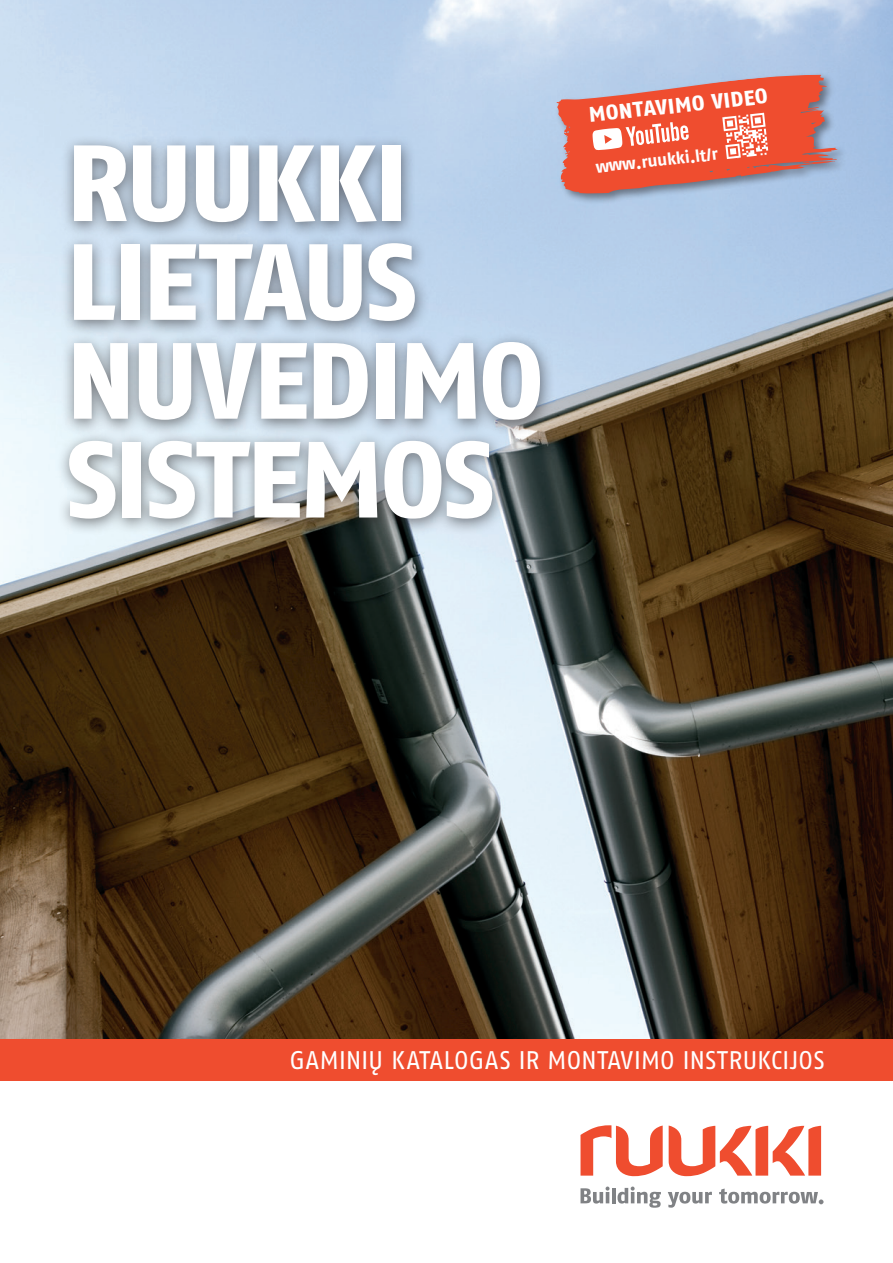
<style>
.page{position:relative;width:893px;height:1263px;background:#fff}
.page>*{position:absolute;margin:0;border:0;box-sizing:border-box;transform-origin:0 0}
.t1{font:800 108px/98.9px "Fago Pro";letter-spacing:-.03em;color:#fff}
.t2{font:25.5px "Fago Pro";letter-spacing:-.005em;color:#fff}
.t3{font:800 21.15px "Fago Pro";color:#fff}
.t4{font:700 17.1px "Fago Pro";color:#fff}
</style>
<div class="page">
<img style="left:0;top:0;width:893px;height:1039px">
<div style="left:0;top:1039px;width:893px;height:42px;background:#ef4d2f"></div>
<div style="left:56px;top:136px;width:500px;height:400px;background:#231f20;opacity:.58"></div>
<svg style="left:580px;top:1125px;width:83px;height:51px"></svg>
<svg style="left:669px;top:1125px;width:152px;height:51px"></svg>
<svg style="left:580px;top:1186px;width:29px;height:17px"></svg>
<hr style="left:612px;top:1188px;width:3px;height:15px;background:#808285">
<svg style="left:617px;top:1186px;width:44px;height:22px"></svg>
<svg style="left:668px;top:1192px;width:44px;height:16px"></svg>
<svg style="left:719px;top:1188px;width:104px;height:16px"></svg>
<div style="left:555px;top:72px;width:293px;height:133px;background:#231f20;opacity:.5"></div>
<svg style="left:556px;top:75px;width:282px;height:119px;background:#da766a"></svg>
<p class="t3" style="left:588px;top:102px;width:181px;rotate:-6deg">MONTAVIMO VIDEO</p>
<h1 class="t1" style="left:66px;top:134px;width:479px">RUUKKI<br>LIETAUS<br>NUVEDIMO<br>SISTEMOS</h1>
<p class="t4" style="left:595px;top:157px;width:124px;rotate:-6deg">www.ruukki.lt/r</p>
<p class="t2" style="left:289px;top:1044px;width:537px">GAMINIŲ KATALOGAS IR MONTAVIMO INSTRUKCIJOS</p>
</div>
